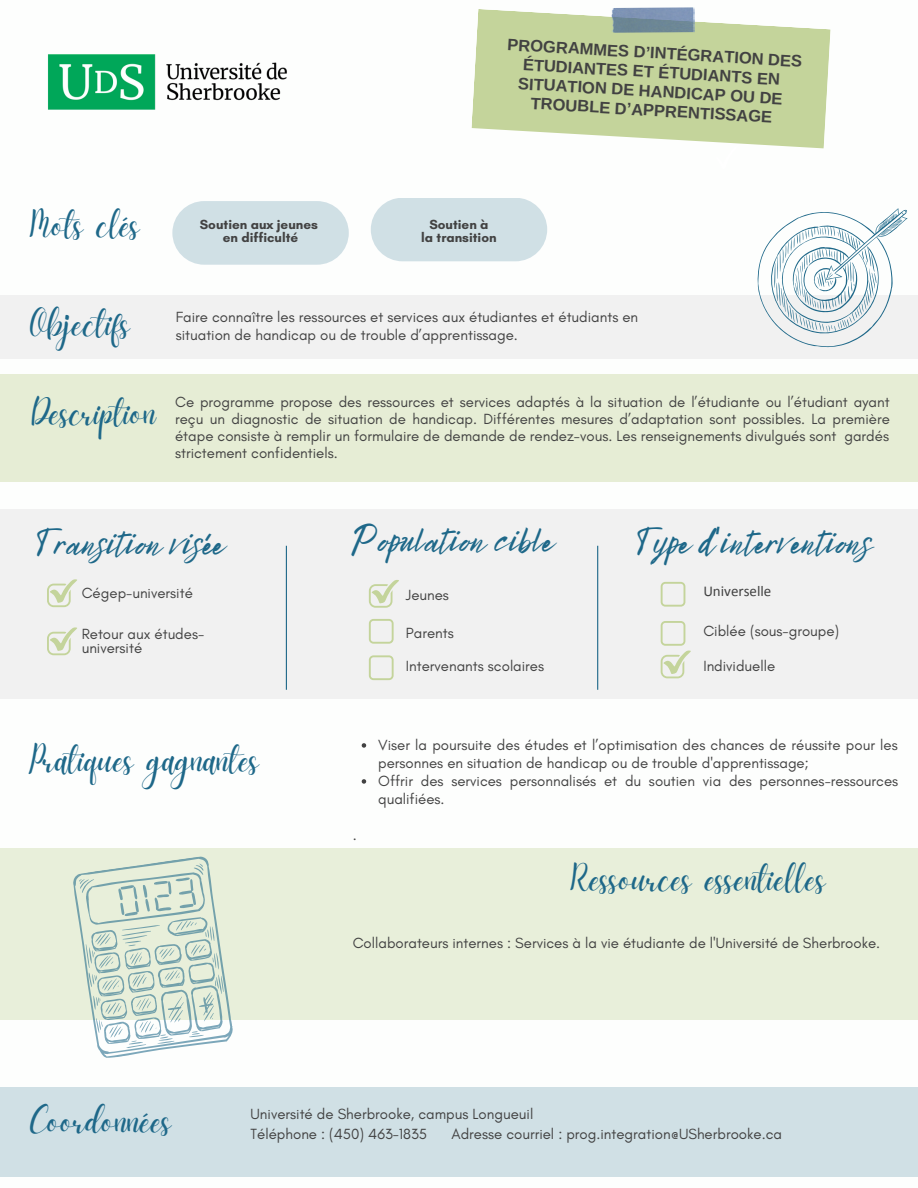
<style>
.page{position:relative;width:918px;height:1188px;background:#fff}
.page>*{position:absolute;margin:0;border:0;box-sizing:border-box;transform-origin:0 0}
.t1{font:37.5px "Daydream";color:#1e6889}
.t2{font:37.5px "Bright Sunshine";color:#1e6889}
.t3{font:700 16.5px/19px "Arimo";color:#424242;text-align:center}
.t4{font:15px/18px "Glacial Indifference";color:#424242}
.t5{font:15px "Calibri";color:#424242}
.t6{font:700 13.5px/12.3px "Glacial Indifference";color:#424242;text-align:center}
</style>
<div class="page">
<div style="left:0;top:295px;width:918px;height:63px;background:#f1f1f1"></div>
<div style="left:0;top:509px;width:918px;height:189px;background:#f1f1f1"></div>
<div style="left:0;top:1087px;width:918px;height:89px;background:#d0e0e5"></div>
<div style="left:0;top:849px;width:918px;height:171px;background:#e8efda"></div>
<hr style="left:286px;top:546px;width:1px;height:144px;background:#1e6889">
<hr style="left:597px;top:546px;width:1px;height:144px;background:#1e6889">
<div style="left:172px;top:201px;width:177px;height:64px;background:#d0e0e5;border-radius:32px"></div>
<div style="left:0;top:374px;width:918px;height:108px;background:#e6edd5"></div>
<svg style="left:362px;top:743px;width:4px;height:5px"></svg>
<svg style="left:362px;top:779px;width:4px;height:5px"></svg>
<div style="left:371px;top:198px;width:176px;height:63px;background:#d0e0e5;border-radius:32px"></div>
<svg style="left:757px;top:208px;width:151px;height:140px"></svg>
<svg style="left:47px;top:579px;width:30px;height:28px"></svg>
<svg style="left:47px;top:627px;width:30px;height:28px"></svg>
<svg style="left:369px;top:580px;width:30px;height:28px"></svg>
<svg style="left:369px;top:619px;width:25px;height:25px"></svg>
<svg style="left:369px;top:655px;width:25px;height:25px"></svg>
<svg style="left:661px;top:582px;width:24px;height:25px"></svg>
<svg style="left:661px;top:621px;width:30px;height:57px"></svg>
<img style="left:47px;top:54px;width:240px;height:56px">
<svg style="left:471px;top:9px;width:360px;height:139px;fill:#c4d49b"></svg>
<img style="left:612px;top:7px;width:83px;height:26px">
<svg style="left:73px;top:856px;width:160px;height:202px"></svg>
<svg style="left:218px;top:975px;width:4px;height:19px"></svg>
<hr style="left:221px;top:976px;width:3px;height:16px;background:#1e6889">
<h1 class="t1" style="left:30px;top:204px;width:112px">Mots clés</h1>
<p class="t6" style="left:200px;top:218px;width:120px">Soutien aux jeunes en difficulté</p>
<p class="t3" style="left:508px;top:36px;width:296px;rotate:3deg">PROGRAMMES D’INTÉGRATION DES<br>ÉTUDIANTES ET ÉTUDIANTS EN<br>SITUATION DE HANDICAP OU DE<br>TROUBLE D’APPRENTISSAGE</p>
<p class="t6" style="left:421px;top:218px;width:77px">Soutien à<br>la transition</p>
<h1 class="t1" style="left:30px;top:302px;width:102px">Objectifs</h1>
<p class="t4" style="left:176px;top:307px;width:464px">Faire connaître les ressources et services aux étudiantes et étudiants en situation de handicap ou de trouble d’apprentissage.</p>
<h1 class="t1" style="left:32px;top:391px;width:126px">Description</h1>
<p class="t4" style="left:175px;top:394px;width:716px;line-height:16.8px;text-align:justify">Ce programme propose des ressources et services adaptés à la situation de l’étudiante ou l’étudiant ayant reçu un diagnostic de situation de handicap. Différentes mesures d’adaptation sont possibles. La première étape consiste à remplir un formulaire de demande de rendez-vous. Les renseignements divulgués sont gardés strictement confidentiels.</p>
<h1 class="t2" style="left:38px;top:514px;width:187px">Transition visée</h1>
<p class="t4" style="left:82px;top:584px;width:113px">Cégep-université</p>
<p class="t4" style="left:82px;top:627px;width:124px;line-height:13.5px">Retour aux études&shy;université</p>
<h1 class="t2" style="left:353px;top:510px;width:201px">Population cible</h1>
<h1 class="t2" style="left:638px;top:512px;width:235px">Type d'interventions</h1>
<p class="t4" style="left:406px;top:585px;width:45px">Jeunes</p>
<p class="t5" style="left:703px;top:585px;width:70px">Universelle</p>
<p class="t4" style="left:406px;top:624px;width:49px">Parents</p>
<p class="t4" style="left:406px;top:657px;width:140px">Intervenants scolaires</p>
<p class="t4" style="left:703px;top:621px;width:137px">Ciblée (sous-groupe)</p>
<p class="t4" style="left:703px;top:657px;width:73px">Individuelle</p>
<h1 class="t1" style="left:29px;top:738px;width:231px">Pratiques gagnantes</h1>
<p class="t4" style="left:378px;top:736px;width:522px">Viser la poursuite des études et l’optimisation des chances de réussite pour les personnes en situation de handicap ou de trouble d'apprentissage;<br>Offrir des services personnalisés et du soutien via des personnes-ressources qualifiées.</p>
<p class="t4" style="left:353px;top:826px;width:6px">.</p>
<h1 class="t1" style="left:570px;top:857px;width:257px">Ressources essentielles</h1>
<p class="t4" style="left:353px;top:934px;width:529px">Collaborateurs internes : Services à la vie étudiante de l'Université de Sherbrooke.</p>
<h1 class="t1" style="left:30px;top:1100px;width:143px">Coordonnées</h1>
<p class="t4" style="left:251px;top:1104px;width:284px;line-height:20.2px">Université de Sherbrooke, campus Longueuil<br>Téléphone : (450) 463-1835</p>
<p class="t4" style="left:451px;top:1125px;width:332px">Adresse courriel : prog.integration@USherbrooke.ca</p>
</div>
